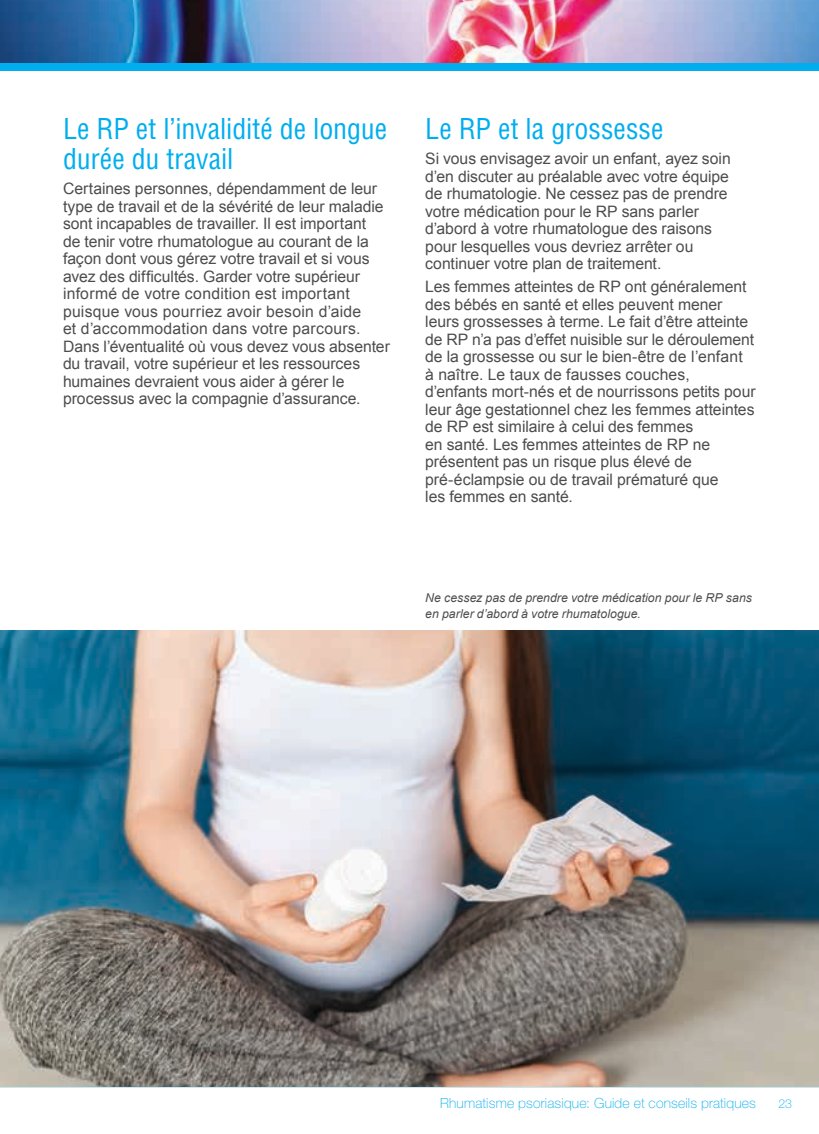
<style>
.page{position:relative;width:819px;height:1134px;background:#fff}
.page>*{position:absolute;margin:0;border:0;box-sizing:border-box;transform-origin:0 0}
.t1{font:condensed 28px/29.8px "Helvetica LT Std";color:#00aeef}
.t2{font:15.75px/17.5px "Arial";letter-spacing:-.005em;color:#4d4d4f}
.t3{font:100 14px "Helvetica Neue LT Std";letter-spacing:.01em;color:#00aeef}
.t4{font:italic 12.25px/15.8px "Arial";letter-spacing:.005em;color:#4d4d4f}
.t5{font:100 12.25px "Helvetica Neue LT Std";color:#00aeef}
</style>
<div class="page">
<img style="left:0;top:0;width:819px;height:63px">
<div style="left:0;top:63px;width:819px;height:8px;background:#00aeef"></div>
<img style="left:0;top:630px;width:819px;height:457px">
<h1 class="t1" style="left:63px;top:114px;width:326px">Le RP et l’invalidité de longue durée du travail</h1>
<p class="t2" style="left:63px;top:180px;width:328px">Certaines personnes, dépendamment de leur type de travail et de la sévérité de leur maladie sont incapables de travailler. Il est important<br>de tenir votre rhumatologue au courant de la façon dont vous gérez votre travail et si vous avez des difficultés. Garder votre supérieur informé de votre condition est important puisque vous pourriez avoir besoin d’aide<br>et d’accommodation dans votre parcours.<br>Dans l’éventualité où vous devez vous absenter du travail, votre supérieur et les ressources humaines devraient vous aider à gérer le processus avec la compagnie d’assurance.</p>
<h1 class="t1" style="left:425px;top:114px;width:240px">Le RP et la grossesse</h1>
<p class="t2" style="left:425px;top:150px;width:307px">Si vous envisagez avoir un enfant, ayez soin d’en discuter au préalable avec votre équipe de rhumatologie. Ne cessez pas de prendre votre médication pour le RP sans parler d’abord à votre rhumatologue des raisons pour lesquelles vous devriez arrêter ou continuer votre plan de traitement.</p>
<p class="t2" style="left:425px;top:278px;width:332px">Les femmes atteintes de RP ont généralement des bébés en santé et elles peuvent mener leurs grossesses à terme. Le fait d’être atteinte de RP n’a pas d’effet nuisible sur le déroulement de la grossesse ou sur le bien-être de l’enfant<br>à naître. Le taux de fausses couches, d’enfants mort-nés et de nourrissons petits pour leur âge gestationnel chez les femmes atteintes de RP est similaire à celui des femmes<br>en santé. Les femmes atteintes de RP ne présentent pas un risque plus élevé de pré-éclampsie ou de travail prématuré que<br>les femmes en santé.</p>
<p class="t4" style="left:425px;top:590px;width:328px">Ne cessez pas de prendre votre médication pour le RP sans en parler d’abord à votre rhumatologue.</p>
<p class="t3" style="left:440px;top:1095px;width:317px">Rhumatisme psoriasique: Guide et conseils pratiques</p>
<p class="t5" style="left:778px;top:1096px;width:15px">23</p>
</div>
